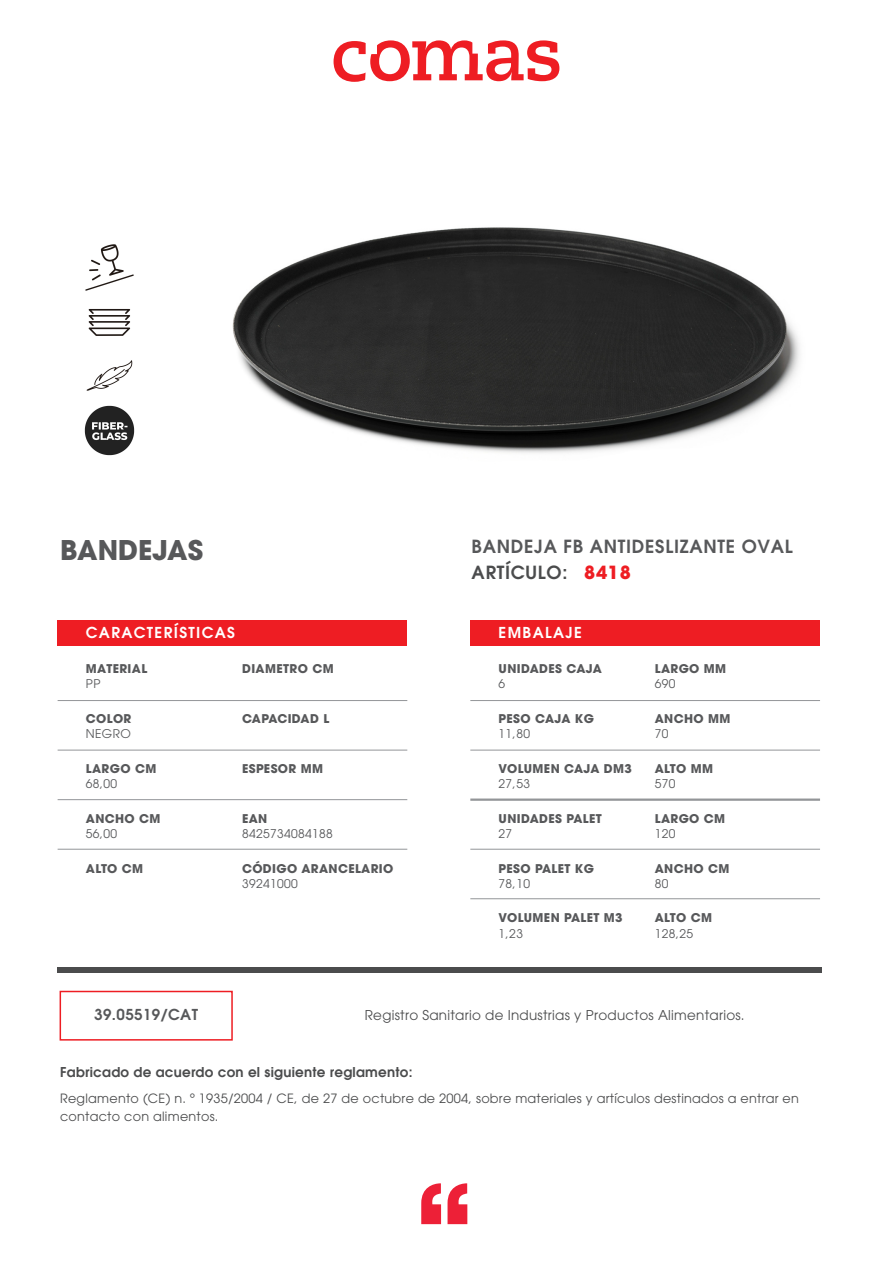
<style>
.page{position:relative;width:893px;height:1263px;background:#fff}
.page>*{position:absolute;margin:0;border:0;box-sizing:border-box;transform-origin:0 0}
.t1{font:700 27px "Avant Garde";color:#57585a}
.t2{font:600 18px/25.7px "Avant Garde";letter-spacing:.04em;color:#57585a}
.t3{font:600 15px "Avant Garde";letter-spacing:.09em;color:#fff}
.t4{font:600 15px "Avant Garde";letter-spacing:.03em;color:#57585a}
.t5{font:13.5px "Avant Garde";letter-spacing:.02em;color:#4b4c4d}
.t6{font:600 13.5px "Avant Garde";letter-spacing:.02em;color:#4b4c4d}
.t7{font:12.75px/18px "Avant Garde";letter-spacing:.02em;color:#4b4c4d}
.t8{font:700 12px "Avant Garde";letter-spacing:.03em;color:#57585a}
.t9{font:12px "Avant Garde";letter-spacing:.03em;color:#57585a}
.t10{font:700 12px "Avant Garde";letter-spacing:.01em;color:#57585a}
.s1{color:#4b4c4d}
.s2{font-weight:700;color:#ee1d23}
</style>
<div class="page">
<svg style="left:421px;top:1183px;width:20px;height:41px"></svg>
<svg style="left:448px;top:1183px;width:19px;height:41px"></svg>
<svg style="left:334px;top:40px;width:225px;height:42px"></svg>
<div style="left:58px;top:620px;width:349px;height:25px;background:#ee1d23"></div>
<div style="left:58px;top:967px;width:764px;height:6px;background:#4b4c4d"></div>
<hr style="left:58px;top:700px;width:349px;height:1px;background:#939598">
<hr style="left:58px;top:750px;width:349px;height:1px;background:#939598">
<hr style="left:58px;top:799px;width:349px;height:1px;background:#939598">
<hr style="left:58px;top:849px;width:349px;height:1px;background:#939598">
<div style="left:470px;top:620px;width:350px;height:25px;background:#ee1d23"></div>
<hr style="left:470px;top:700px;width:350px;height:1px;background:#939598">
<hr style="left:470px;top:750px;width:350px;height:1px;background:#939598">
<hr style="left:470px;top:798px;width:350px;height:3px;background:#939598">
<hr style="left:470px;top:849px;width:350px;height:1px;background:#939598">
<hr style="left:470px;top:898px;width:350px;height:1px;background:#939598">
<div style="left:60px;top:991px;width:173px;height:49px;border:2px solid #ee1d23"></div>
<img style="left:84px;top:244px;width:51px;height:212px">
<img style="left:232px;top:227px;width:568px;height:226px">
<h1 class="t1" style="left:60px;top:532px;width:145px">BANDEJAS</h1>
<h2 class="t2" style="left:472px;top:533px;width:323px">BANDEJA FB ANTIDESLIZANTE OVAL<br><span class="s1">ARTÍCULO:</span> <span class="s2">8418</span></h2>
<p class="t3" style="left:86px;top:623px;width:151px">CARACTERÍSTICAS</p>
<p class="t8" style="left:86px;top:661px;width:63px">MATERIAL</p>
<p class="t9" style="left:86px;top:677px;width:16px">PP</p>
<p class="t8" style="left:242px;top:661px;width:93px">DIAMETRO CM</p>
<p class="t8" style="left:86px;top:711px;width:47px">COLOR</p>
<p class="t9" style="left:86px;top:727px;width:46px">NEGRO</p>
<p class="t8" style="left:86px;top:761px;width:72px">LARGO CM</p>
<p class="t9" style="left:86px;top:777px;width:33px">68,00</p>
<p class="t8" style="left:86px;top:810px;width:76px">ANCHO CM</p>
<p class="t9" style="left:86px;top:826px;width:33px">56,00</p>
<p class="t8" style="left:86px;top:860px;width:59px">ALTO CM</p>
<p class="t10" style="left:242px;top:711px;width:89px">CAPACIDAD L</p>
<p class="t8" style="left:242px;top:761px;width:83px">ESPESOR MM</p>
<p class="t8" style="left:242px;top:810px;width:27px">EAN</p>
<p class="t9" style="left:242px;top:826px;width:92px">8425734084188</p>
<p class="t8" style="left:242px;top:860px;width:153px">CÓDIGO ARANCELARIO</p>
<p class="t9" style="left:242px;top:876px;width:57px">39241000</p>
<p class="t3" style="left:499px;top:623px;width:85px">EMBALAJE</p>
<p class="t8" style="left:499px;top:661px;width:105px">UNIDADES CAJA</p>
<p class="t9" style="left:499px;top:677px;width:8px">6</p>
<p class="t8" style="left:499px;top:711px;width:97px">PESO CAJA KG</p>
<p class="t9" style="left:499px;top:727px;width:33px">11,80</p>
<p class="t8" style="left:499px;top:761px;width:135px">VOLUMEN CAJA DM3</p>
<p class="t9" style="left:499px;top:777px;width:33px">27,53</p>
<p class="t8" style="left:499px;top:810px;width:105px">UNIDADES PALET</p>
<p class="t9" style="left:499px;top:826px;width:15px">27</p>
<p class="t8" style="left:499px;top:860px;width:97px">PESO PALET KG</p>
<p class="t9" style="left:499px;top:876px;width:33px">78,10</p>
<p class="t8" style="left:499px;top:910px;width:126px">VOLUMEN PALET M3</p>
<p class="t9" style="left:499px;top:926px;width:26px">1,23</p>
<p class="t8" style="left:655px;top:661px;width:73px">LARGO MM</p>
<p class="t9" style="left:655px;top:677px;width:22px">690</p>
<p class="t8" style="left:655px;top:711px;width:77px">ANCHO MM</p>
<p class="t9" style="left:655px;top:727px;width:15px">70</p>
<p class="t8" style="left:655px;top:761px;width:60px">ALTO MM</p>
<p class="t9" style="left:655px;top:777px;width:22px">570</p>
<p class="t8" style="left:655px;top:810px;width:72px">LARGO CM</p>
<p class="t9" style="left:655px;top:826px;width:22px">120</p>
<p class="t8" style="left:655px;top:860px;width:76px">ANCHO CM</p>
<p class="t9" style="left:655px;top:876px;width:15px">80</p>
<p class="t8" style="left:655px;top:910px;width:59px">ALTO CM</p>
<p class="t9" style="left:655px;top:926px;width:40px">128,25</p>
<p class="t4" style="left:94px;top:1005px;width:105px">39.05519/CAT</p>
<p class="t5" style="left:365px;top:1007px;width:381px">Registro Sanitario de Industrias y Productos Alimentarios.</p>
<p class="t6" style="left:60px;top:1063px;width:354px">Fabricado de acuerdo con el siguiente reglamento:</p>
<p class="t7" style="left:60px;top:1090px;width:740px">Reglamento (CE) n. º 1935/2004 / CE, de 27 de octubre de 2004, sobre materiales y artículos destinados a entrar en contacto con alimentos.</p>
</div>
